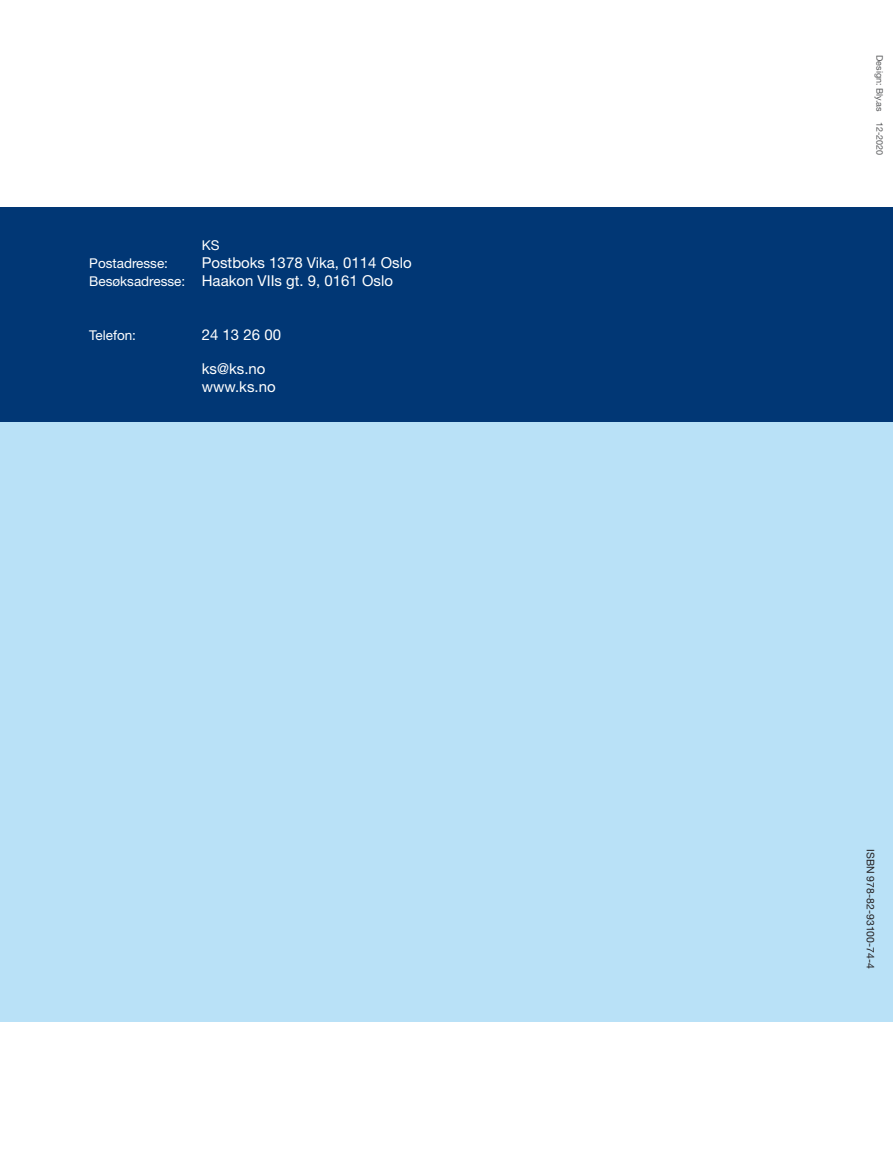
<style>
.page{position:relative;width:893px;height:1149px;background:#fff}
.page>*{position:absolute;margin:0;border:0;box-sizing:border-box;transform-origin:0 0}
.t1{font:15px "Helvetica Neue LT Pro";color:#fff}
.t2{font:13.5px "Helvetica Neue LT Pro";color:#fff}
.t3{font:10.5px "Helvetica Neue LT Pro";color:#231f20}
.t4{font:9px "Helvetica Neue LT Pro";color:#57585a}
.s1{font-size:13.5px}
</style>
<div class="page">
<div style="left:0;top:230px;width:893px;height:790px;background:#b9e1f7"></div>
<div style="left:0;top:207px;width:893px;height:215px;background:#013775"></div>
<p class="t2" style="left:202px;top:237px;width:19px">KS</p>
<p class="t2" style="left:89px;top:255px;width:80px">Postadresse:</p>
<p class="t1" style="left:202px;top:253px;width:211px">Postboks 1378 Vika, 0114 Oslo</p>
<p class="t1" style="left:89px;top:271px;width:305px"><span class="s1">Besøksadresse:</span> Haakon VIIs gt. 9, 0161 Oslo</p>
<p class="t2" style="left:89px;top:327px;width:48px">Telefon:</p>
<p class="t1" style="left:202px;top:325px;width:81px">24 13 26 00</p>
<p class="t1" style="left:202px;top:359px;width:65px">ks@ks.no</p>
<p class="t1" style="left:202px;top:377px;width:75px">www.ks.no</p>
<p class="t4" style="left:885px;top:55px;width:102px;rotate:90deg">Design: Bly.as 12-2020</p>
<p class="t3" style="left:877px;top:848px;width:121px;rotate:90deg">ISBN 978-82-93100-74-4</p>
</div>
